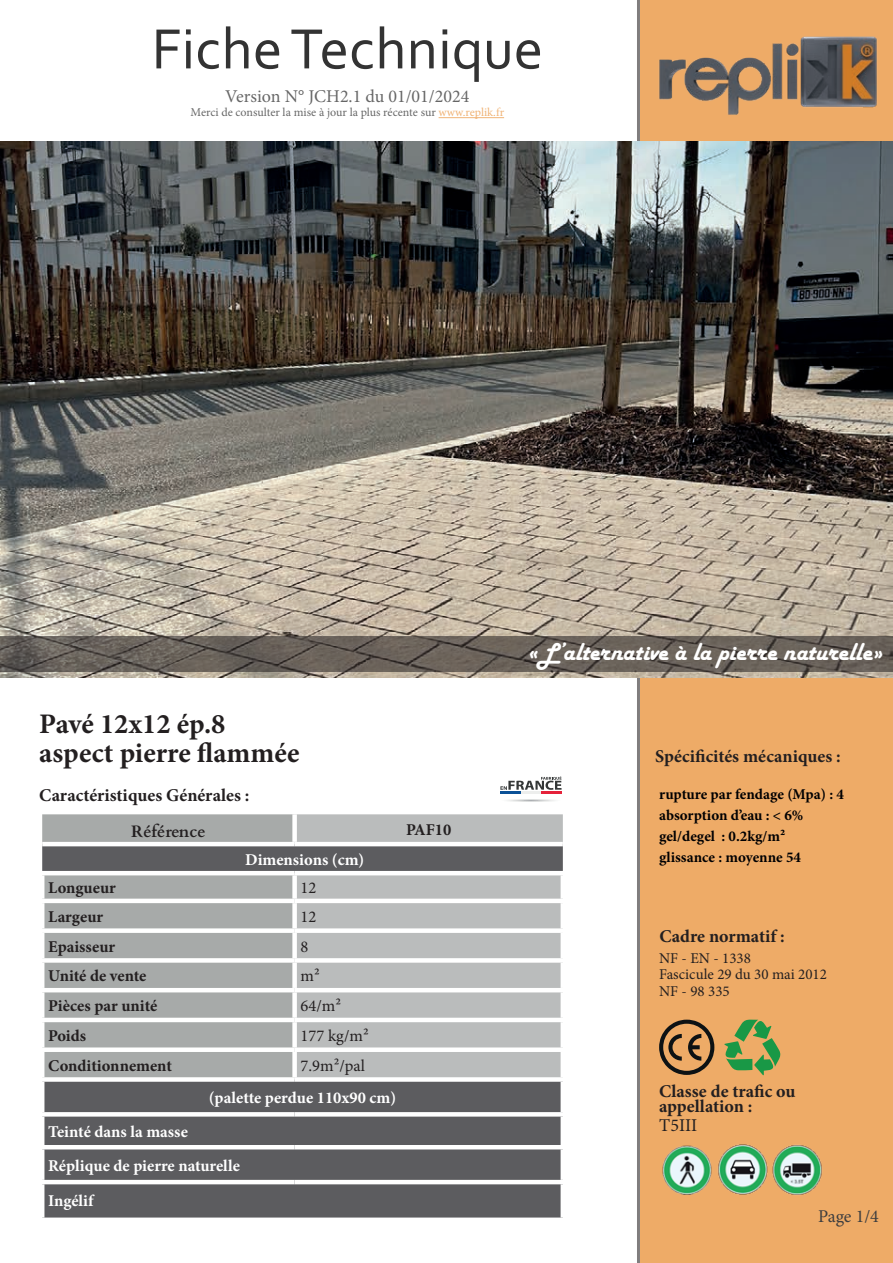
<style>
.page{position:relative;width:893px;height:1263px;background:#fff}
.page>*{position:absolute;margin:0;border:0;box-sizing:border-box;transform-origin:0 0}
.t1{font:59.4px "Corbel";color:#000001}
.t2{font:700 28.35px/28.5px "Minion Pro";color:#231f20}
.t3{font:25.5px "Harlow Solid";color:#fff}
.t4{font:700 18px/15px "Minion Pro";color:#231f20}
.t5{font:18px "Minion Pro";color:#000001}
.t6{font:18px "Minion Pro";color:#3e3e3f}
.t7{font:18px "Minion Pro";color:#231f20}
.t8{font:700 16.5px/34.5px "Minion Pro";color:#fff}
.t9{font:700 16.5px "Minion Pro";color:#231f20}
.t10{font:16.5px "Minion Pro";color:#231f20}
.t11{font:700 16.5px "Cardo";color:#231f20}
.t12{font:700 15px/21px "Minion Pro";color:#000002}
.t13{font:15px/16.5px "Minion Pro";color:#231f20}
.t14{font:12px "Minion Pro";color:#000001}
.s1{color:#e6811b}
</style>
<div class="page">
<hr style="left:637px;top:0;width:3px;height:1263px;background:#231f20">
<div style="left:640px;top:0;width:253px;height:1263px;background:#eeab67"></div>
<img style="left:0;top:141px;width:893px;height:536px">
<img style="left:659px;top:36px;width:218px;height:79px">
<svg style="left:724px;top:1019px;width:57px;height:56px"></svg>
<svg style="left:659px;top:1020px;width:55px;height:55px"></svg>
<hr style="left:439px;top:117px;width:65px;height:1px;background:#e6811b">
<hr style="left:504px;top:799px;width:54px;height:3px;background:#f9f9f9;border-radius:50%">
<hr style="left:505px;top:799px;width:52px;height:3px;background:#f4f5f5;border-radius:50%">
<hr style="left:507px;top:799px;width:48px;height:3px;background:#edeeed;border-radius:50%">
<hr style="left:510px;top:799px;width:42px;height:2px;background:#e4e5e4;border-radius:50%">
<hr style="left:512px;top:799px;width:38px;height:2px;background:#dadbda;border-radius:50%">
<hr style="left:513px;top:800px;width:36px;height:1px;background:#d7d9d8;border-radius:50%">
<hr style="left:514px;top:800px;width:33px;height:1px;background:#cfd2d3;border-radius:50%">
<hr style="left:516px;top:800px;width:30px;height:1px;background:#cacccb;border-radius:50%">
<svg style="left:517px;top:800px;width:28px;height:1px"></svg>
<hr style="left:541px;top:791px;width:20px;height:3px;background:#e5223a">
<hr style="left:521px;top:791px;width:20px;height:3px;background:#edeeed">
<hr style="left:500px;top:791px;width:21px;height:3px;background:#0b5197">
<svg style="left:500px;top:776px;width:61px;height:14px"></svg>
<svg style="left:42px;top:814px;width:250px;height:28px;background:#a8abaa"></svg>
<div style="left:297px;top:814px;width:266px;height:28px;background:#babcbc"></div>
<svg style="left:42px;top:846px;width:521px;height:371px;background:#8b8c8d"></svg>
<hr style="left:40px;top:1082px;width:4px;height:30px;background:#fff">
<hr style="left:561px;top:1082px;width:4px;height:30px;background:#fff">
<svg style="left:42px;top:1112px;width:253px;height:4px"></svg>
<hr style="left:40px;top:1116px;width:4px;height:29px;background:#fff">
<svg style="left:295px;top:1112px;width:268px;height:4px"></svg>
<hr style="left:561px;top:1116px;width:4px;height:29px;background:#fff">
<hr style="left:40px;top:1145px;width:255px;height:4px;background:#fff">
<hr style="left:40px;top:1149px;width:4px;height:31px;background:#fff">
<hr style="left:295px;top:1145px;width:270px;height:4px;background:#fff">
<hr style="left:561px;top:1149px;width:4px;height:31px;background:#fff">
<hr style="left:40px;top:1180px;width:255px;height:4px;background:#fff">
<hr style="left:40px;top:1184px;width:4px;height:33px;background:#fff">
<hr style="left:295px;top:1180px;width:270px;height:4px;background:#fff">
<hr style="left:561px;top:1184px;width:4px;height:33px;background:#fff">
<hr style="left:40px;top:871px;width:255px;height:4px;background:#fff">
<hr style="left:40px;top:875px;width:4px;height:24px;background:#fff">
<hr style="left:295px;top:871px;width:270px;height:4px;background:#fff">
<div style="left:292px;top:875px;width:5px;height:24px;background:#fff"></div>
<hr style="left:561px;top:875px;width:4px;height:24px;background:#fff">
<hr style="left:40px;top:899px;width:255px;height:4px;background:#fff">
<hr style="left:40px;top:903px;width:4px;height:25px;background:#fff">
<hr style="left:295px;top:899px;width:270px;height:4px;background:#fff">
<div style="left:292px;top:903px;width:5px;height:25px;background:#fff"></div>
<hr style="left:561px;top:903px;width:4px;height:25px;background:#fff">
<div style="left:40px;top:928px;width:255px;height:5px;background:#fff"></div>
<hr style="left:40px;top:933px;width:4px;height:25px;background:#fff">
<div style="left:295px;top:928px;width:270px;height:5px;background:#fff"></div>
<div style="left:292px;top:933px;width:5px;height:25px;background:#fff"></div>
<hr style="left:561px;top:933px;width:4px;height:25px;background:#fff">
<div style="left:40px;top:958px;width:255px;height:5px;background:#fff"></div>
<hr style="left:40px;top:963px;width:4px;height:25px;background:#fff">
<div style="left:295px;top:958px;width:270px;height:5px;background:#fff"></div>
<div style="left:292px;top:963px;width:5px;height:25px;background:#fff"></div>
<hr style="left:561px;top:963px;width:4px;height:25px;background:#fff">
<hr style="left:40px;top:988px;width:255px;height:4px;background:#fff">
<hr style="left:40px;top:992px;width:4px;height:26px;background:#fff">
<hr style="left:295px;top:988px;width:270px;height:4px;background:#fff">
<div style="left:292px;top:992px;width:5px;height:26px;background:#fff"></div>
<hr style="left:561px;top:992px;width:4px;height:26px;background:#fff">
<hr style="left:40px;top:1018px;width:255px;height:4px;background:#fff">
<hr style="left:40px;top:1022px;width:4px;height:25px;background:#fff">
<hr style="left:295px;top:1018px;width:270px;height:4px;background:#fff">
<div style="left:292px;top:1022px;width:5px;height:25px;background:#fff"></div>
<hr style="left:561px;top:1022px;width:4px;height:25px;background:#fff">
<div style="left:40px;top:1047px;width:255px;height:5px;background:#fff"></div>
<hr style="left:40px;top:1052px;width:4px;height:25px;background:#fff">
<div style="left:295px;top:1047px;width:270px;height:5px;background:#fff"></div>
<div style="left:292px;top:1052px;width:5px;height:25px;background:#fff"></div>
<hr style="left:561px;top:1052px;width:4px;height:25px;background:#fff">
<div style="left:40px;top:1077px;width:255px;height:5px;background:#fff"></div>
<div style="left:295px;top:1077px;width:270px;height:5px;background:#fff"></div>
<img style="left:662px;top:1144px;width:160px;height:51px">
<svg style="left:0;top:636px;width:893px;height:36px;background:#655d57"></svg>
<h1 class="t1" style="left:152px;top:12px;width:393px">Fiche Technique</h1>
<p class="t5" style="left:225px;top:84px;width:246px">Version N° JCH2.1 du 01/01/2024</p>
<p class="t14" style="left:191px;top:105px;width:315px">Merci de consulter la mise à jour la plus récente sur <span class="s1">www.replik.fr</span></p>
<h2 class="t2" style="left:39px;top:709px;width:262px">Pavé 12x12 ép.8 aspect pierre flammée</h2>
<p class="t4" style="left:39px;top:788px;width:212px">Caractéristiques Générales :</p>
<p class="t11" style="left:131px;top:818px;width:76px">Référence</p>
<p class="t9" style="left:406px;top:818px;width:47px">PAF10</p>
<p class="t8" style="left:245px;top:842px;width:121px">Dimensions (cm)</p>
<p class="t9" style="left:48px;top:876px;width:69px">Longueur</p>
<p class="t10" style="left:301px;top:877px;width:17px">12</p>
<p class="t9" style="left:48px;top:905px;width:56px">Largeur</p>
<p class="t10" style="left:301px;top:905px;width:17px">12</p>
<p class="t9" style="left:48px;top:935px;width:68px">Epaisseur</p>
<p class="t10" style="left:301px;top:935px;width:9px">8</p>
<p class="t9" style="left:48px;top:964px;width:100px">Unité de vente</p>
<p class="t10" style="left:301px;top:965px;width:21px">m²</p>
<p class="t9" style="left:48px;top:994px;width:111px">Pièces par unité</p>
<p class="t10" style="left:301px;top:995px;width:42px">64/m²</p>
<p class="t9" style="left:48px;top:1024px;width:40px">Poids</p>
<p class="t10" style="left:301px;top:1024px;width:70px">177 kg/m²</p>
<p class="t9" style="left:48px;top:1054px;width:125px">Conditionnement</p>
<p class="t10" style="left:301px;top:1054px;width:66px">7.9m²/pal</p>
<p class="t8" style="left:209px;top:1080px;width:189px">(palette perdue 110x90 cm)</p>
<p class="t8" style="left:48px;top:1114px;width:193px">Teinté dans la masse<br>Réplique de pierre naturelle<br>Ingélif</p>
<h3 class="t3" style="left:527px;top:638px;width:357px">«L’alternative à la pierre naturelle»</h3>
<p class="t4" style="left:655px;top:748px;width:187px">Spécificités mécaniques :</p>
<p class="t12" style="left:659px;top:784px;width:186px">rupture par fendage (Mpa) : 4 absorption d’eau : &lt; 6% gel/degel : 0.2kg/m² glissance : moyenne 54</p>
<p class="t4" style="left:659px;top:928px;width:127px">Cadre normatif :</p>
<p class="t13" style="left:659px;top:950px;width:169px">NF - EN - 1338<br>Fascicule 29 du 30 mai 2012<br>NF - 98 335</p>
<p class="t4" style="left:659px;top:1084px;width:138px">Classe de trafic ou appellation :</p>
<p class="t7" style="left:659px;top:1113px;width:40px">T5III</p>
<p class="t6" style="left:818px;top:1204px;width:62px">Page 1/4</p>
</div>
